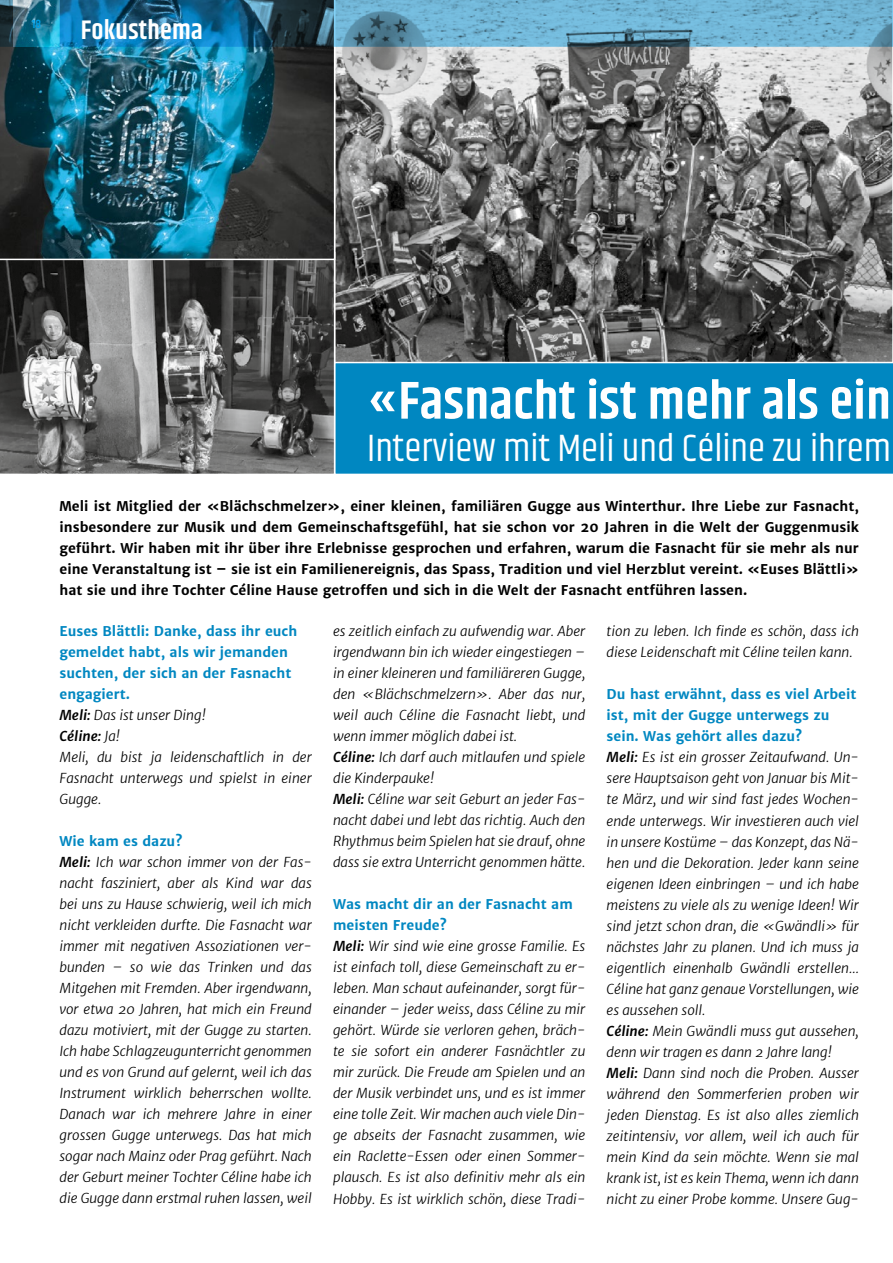
<style>
.page{position:relative;width:893px;height:1263px;background:#fff}
.page>*{position:absolute;margin:0;border:0;box-sizing:border-box;transform-origin:0 0}
.t1{font:600 53.55px "Khand";letter-spacing:.01em;color:#fff}
.t2{font:39px "Khand";color:#fff}
.t3{font:600 27px "Khand";letter-spacing:.01em;color:#fff}
.t4{font:italic 300 13.5px/21px "Merriweather Sans";color:#000}
.t5{font:700 13.5px/21px "Merriweather Sans";color:#000;text-align:justify}
.t6{font:700 13.5px/21px "Merriweather Sans";color:#0087c1}
.t7{font:600 12px "Khand";color:#009ee3}
.s1{font-style:italic;color:#000}
.s2{font-weight:300;font-style:italic;color:#000}
.s3{font-weight:700;font-style:normal;color:#0087c1}
.s4{font-weight:700}
</style>
<div class="page">
<div style="left:335px;top:371px;width:558px;height:103px;background:#0087c1"></div>
<svg style="left:0;top:260px;width:334px;height:214px"></svg>
<svg style="left:0;top:47px;width:60px;height:212px"></svg>
<svg style="left:0;top:0;width:13px;height:47px"></svg>
<svg style="left:13px;top:0;width:47px;height:47px"></svg>
<svg style="left:60px;top:0;width:833px;height:371px"></svg>
<p class="t7" style="left:32px;top:16px;width:11px">18</p>
<h3 class="t3" style="left:81px;top:12px;width:123px">Fokusthema</h3>
<h1 class="t1" style="left:367px;top:365px;width:525px">«Fasnacht ist mehr als ein</h1>
<h2 class="t2" style="left:367px;top:424px;width:525px">Interview mit Meli und Céline zu ihrem</h2>
<p class="t5" style="left:60px;top:495px;width:801px">Meli ist Mitglied der «Blächschmelzer», einer kleinen, familiären Gugge aus Winterthur. Ihre Liebe zur Fasnacht, insbesondere zur Musik und dem Gemeinschaftsgefühl, hat sie schon vor 20 Jahren in die Welt der Guggenmusik geführt. Wir haben mit ihr über ihre Erlebnisse gesprochen und erfahren, warum die Fasnacht für sie mehr als nur eine Veranstaltung ist – sie ist ein Familienereignis, das Spass, Tradition und viel Herzblut vereint. «Euses Blättli» hat sie und ihre Tochter Céline Hause getroffen und sich in die Welt der Fasnacht entführen lassen.</p>
<p class="t6" style="left:60px;top:621px;width:254px">Euses Blättli: Danke, dass ihr euch gemeldet habt, als wir jemanden suchten, der sich an der Fasnacht engagiert.<br><span class="s1">Meli:</span> <span class="s2">Das ist unser Ding!<br></span><span class="s1">Céline:</span> <span class="s2">Ja!<br>Meli, du bist ja leidenschaftlich in der<br>Fasnacht unterwegs und spielst in einer<br>Gugge.</span></p>
<p class="t4" style="left:60px;top:831px;width:254px"><span class="s3">Wie kam es dazu?<br></span><span class="s4">Meli:</span> Ich war schon immer von der Fas&shy;nacht fasziniert, aber als Kind war das bei uns zu Hause schwierig, weil ich mich nicht verkleiden durfte. Die Fasnacht war immer mit negativen Assoziationen ver&shy;bunden – so wie das Trinken und das Mitgehen mit Fremden. Aber irgendwann, vor etwa 20 Jahren, hat mich ein Freund dazu motiviert, mit der Gugge zu starten.<br>Ich habe Schlagzeugunterricht genommen und es von Grund auf gelernt, weil ich das Instrument wirklich beherrschen wollte.<br>Danach war ich mehrere Jahre in einer grossen Gugge unterwegs. Das hat mich sogar nach Mainz oder Prag geführt. Nach der Geburt meiner Tochter Céline habe ich die Gugge dann erstmal ruhen lassen, weil</p>
<p class="t4" style="left:333px;top:621px;width:254px">es zeitlich einfach zu aufwendig war. Aber irgendwann bin ich wieder eingestiegen – in einer kleineren und familiäreren Gugge, den «Blächschmelzern». Aber das nur, weil auch Céline die Fasnacht liebt, und wenn immer möglich dabei ist.<br><span class="s4">Céline:</span> Ich darf auch mitlaufen und spiele die Kinderpauke!<br><span class="s4">Meli:</span> Céline war seit Geburt an jeder Fas&shy;nacht dabei und lebt das richtig. Auch den Rhythmus beim Spielen hat sie drauf, ohne dass sie extra Unterricht genommen hätte.</p>
<p class="t4" style="left:333px;top:894px;width:254px"><span class="s3">Was macht dir an der Fasnacht am meisten Freude?<br></span><span class="s4">Meli:</span> Wir sind wie eine grosse Familie. Es ist einfach toll, diese Gemeinschaft zu er&shy;leben. Man schaut aufeinander, sorgt für&shy;einander – jeder weiss, dass Céline zu mir gehört. Würde sie verloren gehen, bräch&shy;te sie sofort ein anderer Fasnächtler zu mir zurück. Die Freude am Spielen und an der Musik verbindet uns, und es ist immer eine tolle Zeit. Wir machen auch viele Din&shy;ge abseits der Fasnacht zusammen, wie ein Raclette-Essen oder einen Sommer&shy;plausch. Es ist also definitiv mehr als ein Hobby. Es ist wirklich schön, diese Tradi-</p>
<p class="t4" style="left:607px;top:621px;width:254px">tion zu leben. Ich finde es schön, dass ich diese Leidenschaft mit Céline teilen kann.</p>
<p class="t4" style="left:607px;top:684px;width:254px"><span class="s3">Du hast erwähnt, dass es viel Arbeit ist, mit der Gugge unterwegs zu sein. Was gehört alles dazu?<br></span><span class="s4">Meli:</span> Es ist ein grosser Zeitaufwand. Un&shy;sere Hauptsaison geht von Januar bis Mit&shy;te März, und wir sind fast jedes Wochen&shy;ende unterwegs. Wir investieren auch viel in unsere Kostüme – das Konzept, das Nä&shy;hen und die Dekoration. Jeder kann seine eigenen Ideen einbringen – und ich habe meistens zu viele als zu wenige Ideen! Wir sind jetzt schon dran, die «Gwändli» für nächstes Jahr zu planen. Und ich muss ja eigentlich einenhalb Gwändli erstellen… Céline hat ganz genaue Vorstellungen, wie es aussehen soll.<br><span class="s4">Céline:</span> Mein Gwändli muss gut aussehen, denn wir tragen es dann 2 Jahre lang!<br><span class="s4">Meli:</span> Dann sind noch die Proben. Ausser während den Sommerferien proben wir jeden Dienstag. Es ist also alles ziemlich zeitintensiv, vor allem, weil ich auch für mein Kind da sein möchte. Wenn sie mal krank ist, ist es kein Thema, wenn ich dann nicht zu einer Probe komme. Unsere Gug-</p>
</div>
